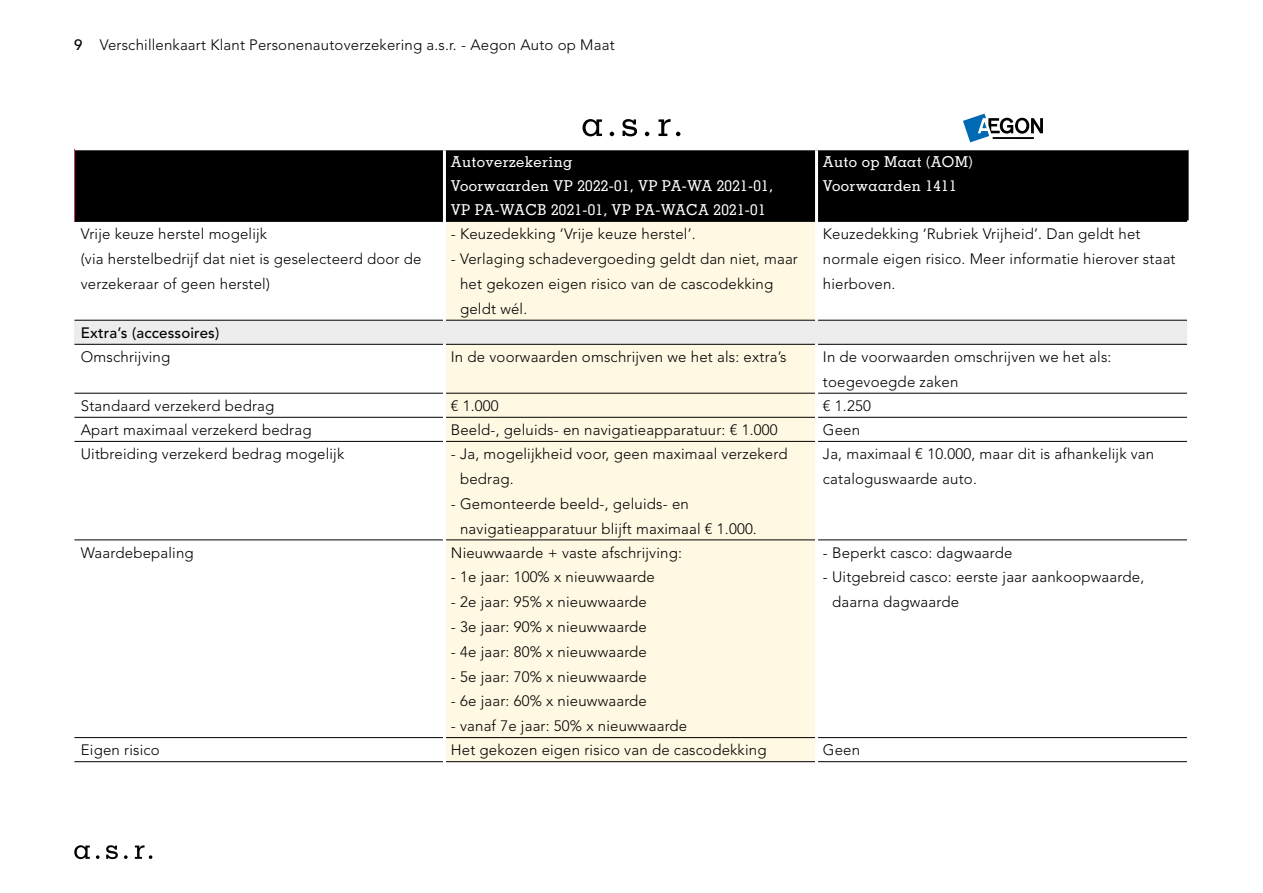
<style>
.page{position:relative;width:1263px;height:893px;background:#fff}
.page>*{position:absolute;margin:0;border:0;box-sizing:border-box;transform-origin:0 0}
.Platte_tekst_tabel_10_3_Avenir_light__VK{font:300 15px/24.8px "Avenir LT Std";letter-spacing:.01em;color:#000}
.Kopje_tabel_10_3_Memphis_medium__VK{font:500 15px "Memphis LT Std";letter-spacing:.025em;color:#fff}
.Platte_tekst_tabel_10_3_Avenir_light__VK-2{font:500 15px "Avenir LT Std";letter-spacing:.01em;color:#000}
.s1{font-weight:500}
</style>
<div class="page">
<svg style="left:645px;top:132px;width:4px;height:4px"></svg>
<svg style="left:658px;top:119px;width:22px;height:17px"></svg>
<svg style="left:610px;top:132px;width:4px;height:4px"></svg>
<svg style="left:582px;top:119px;width:20px;height:17px"></svg>
<svg style="left:622px;top:119px;width:15px;height:17px"></svg>
<svg style="left:963px;top:114px;width:80px;height:28px"></svg>
<div style="left:75px;top:150px;width:1113px;height:70px;background:#000"></div>
<div style="left:446px;top:222px;width:369px;height:539px;background:#fff8e3"></div>
<svg style="left:818px;top:319px;width:369px;height:420px"></svg>
<div style="left:74px;top:320px;width:1114px;height:24px;background:#ededed"></div>
<hr style="left:443px;top:150px;width:3px;height:71px;background:#fff">
<hr style="left:815px;top:150px;width:3px;height:71px;background:#fff">
<hr style="left:75px;top:220px;width:368px;height:2px;background:#000">
<hr style="left:446px;top:220px;width:369px;height:2px;background:#000">
<hr style="left:818px;top:220px;width:369px;height:2px;background:#000">
<hr style="left:74px;top:149px;width:1px;height:73px;background:#c73584">
<hr style="left:74px;top:320px;width:369px;height:1px;background:#000">
<hr style="left:446px;top:320px;width:369px;height:1px;background:#000">
<hr style="left:818px;top:320px;width:369px;height:1px;background:#000">
<hr style="left:74px;top:344px;width:369px;height:1px;background:#000">
<hr style="left:446px;top:344px;width:369px;height:1px;background:#000">
<hr style="left:818px;top:344px;width:369px;height:1px;background:#000">
<hr style="left:74px;top:393px;width:369px;height:1px;background:#000">
<hr style="left:446px;top:393px;width:369px;height:1px;background:#000">
<hr style="left:818px;top:393px;width:369px;height:1px;background:#000">
<hr style="left:74px;top:417px;width:369px;height:1px;background:#000">
<hr style="left:446px;top:417px;width:369px;height:1px;background:#000">
<hr style="left:818px;top:417px;width:369px;height:1px;background:#000">
<hr style="left:74px;top:441px;width:369px;height:1px;background:#000">
<hr style="left:446px;top:441px;width:369px;height:1px;background:#000">
<hr style="left:818px;top:441px;width:369px;height:1px;background:#000">
<hr style="left:74px;top:540px;width:369px;height:1px;background:#000">
<hr style="left:446px;top:540px;width:369px;height:1px;background:#000">
<hr style="left:818px;top:540px;width:369px;height:1px;background:#000">
<hr style="left:74px;top:737px;width:369px;height:1px;background:#000">
<hr style="left:446px;top:737px;width:369px;height:1px;background:#000">
<hr style="left:818px;top:737px;width:369px;height:1px;background:#000">
<hr style="left:74px;top:761px;width:369px;height:1px;background:#000">
<hr style="left:446px;top:761px;width:369px;height:1px;background:#000">
<hr style="left:818px;top:761px;width:369px;height:1px;background:#000">
<hr style="left:1187px;top:320px;width:3px;height:24px;background:#fff">
<svg style="left:124px;top:855px;width:4px;height:4px"></svg>
<svg style="left:135px;top:845px;width:17px;height:14px"></svg>
<svg style="left:96px;top:855px;width:4px;height:4px"></svg>
<svg style="left:74px;top:845px;width:16px;height:14px"></svg>
<svg style="left:106px;top:845px;width:12px;height:14px"></svg>
<p class="Platte_tekst_tabel_10_3_Avenir_light__VK" style="left:74px;top:32px;width:542px"><span class="s1">9</span> Verschillenkaart Klant Personenautoverzekering a.s.r. - Aegon Auto op Maat</p>
<p class="Platte_tekst_tabel_10_3_Avenir_light__VK" style="left:81px;top:222px;width:188px">Vrije keuze herstel mogelijk</p>
<p class="Platte_tekst_tabel_10_3_Avenir_light__VK" style="left:81px;top:247px;width:342px">(via herstelbedrijf dat niet is geselecteerd door de verzekeraar of geen herstel)</p>
<p class="Kopje_tabel_10_3_Memphis_medium__VK" style="left:451px;top:152px;width:123px">Autoverzekering</p>
<p class="Kopje_tabel_10_3_Memphis_medium__VK" style="left:451px;top:176px;width:324px">Voorwaarden VP 2022-01, VP PA-WA 2021-01,</p>
<p class="Kopje_tabel_10_3_Memphis_medium__VK" style="left:451px;top:200px;width:316px">VP PA-WACB 2021-01, VP PA-WACA 2021-01</p>
<p class="Platte_tekst_tabel_10_3_Avenir_light__VK" style="left:451px;top:222px;width:246px">- Keuzedekking ‘Vrije keuze herstel’.</p>
<p class="Platte_tekst_tabel_10_3_Avenir_light__VK" style="left:460px;top:247px;width:339px;text-indent:-9px">- Verlaging schadevergoeding geldt dan niet, maar het gekozen eigen risico van de cascodekking geldt wél.</p>
<p class="Kopje_tabel_10_3_Memphis_medium__VK" style="left:823px;top:152px;width:151px">Auto op Maat (AOM)</p>
<p class="Kopje_tabel_10_3_Memphis_medium__VK" style="left:823px;top:176px;width:135px">Voorwaarden 1411</p>
<p class="Platte_tekst_tabel_10_3_Avenir_light__VK" style="left:823px;top:222px;width:354px">Keuzedekking ‘Rubriek Vrijheid’. Dan geldt het normale eigen risico. Meer informatie hierover staat hierboven.</p>
<p class="Platte_tekst_tabel_10_3_Avenir_light__VK-2" style="left:81px;top:324px;width:140px">Extra’s (accessoires)</p>
<p class="Platte_tekst_tabel_10_3_Avenir_light__VK" style="left:81px;top:344px;width:91px">Omschrijving</p>
<p class="Platte_tekst_tabel_10_3_Avenir_light__VK" style="left:451px;top:344px;width:337px">In de voorwaarden omschrijven we het als: extra’s</p>
<p class="Platte_tekst_tabel_10_3_Avenir_light__VK" style="left:823px;top:344px;width:290px">In de voorwaarden omschrijven we het als: toegevoegde zaken</p>
<p class="Platte_tekst_tabel_10_3_Avenir_light__VK" style="left:81px;top:393px;width:195px">Standaard verzekerd bedrag</p>
<p class="Platte_tekst_tabel_10_3_Avenir_light__VK" style="left:451px;top:393px;width:49px">€ 1.000</p>
<p class="Platte_tekst_tabel_10_3_Avenir_light__VK" style="left:823px;top:393px;width:49px">€ 1.250</p>
<p class="Platte_tekst_tabel_10_3_Avenir_light__VK" style="left:81px;top:417px;width:232px">Apart maximaal verzekerd bedrag</p>
<p class="Platte_tekst_tabel_10_3_Avenir_light__VK" style="left:451px;top:417px;width:328px">Beeld-, geluids- en navigatieapparatuur: € 1.000</p>
<p class="Platte_tekst_tabel_10_3_Avenir_light__VK" style="left:823px;top:417px;width:39px">Geen</p>
<p class="Platte_tekst_tabel_10_3_Avenir_light__VK" style="left:81px;top:442px;width:265px">Uitbreiding verzekerd bedrag mogelijk</p>
<p class="Platte_tekst_tabel_10_3_Avenir_light__VK" style="left:460px;top:442px;width:329px;text-indent:-9px">- Ja, mogelijkheid voor, geen maximaal verzekerd bedrag.</p>
<p class="Platte_tekst_tabel_10_3_Avenir_light__VK" style="left:460px;top:491px;width:298px;text-indent:-9px">- Gemonteerde beeld-, geluids- en navigatieapparatuur blijft maximaal € 1.000.</p>
<p class="Platte_tekst_tabel_10_3_Avenir_light__VK" style="left:823px;top:442px;width:333px">Ja, maximaal € 10.000, maar dit is afhankelijk van cataloguswaarde auto.</p>
<p class="Platte_tekst_tabel_10_3_Avenir_light__VK" style="left:81px;top:540px;width:114px">Waardebepaling</p>
<p class="Platte_tekst_tabel_10_3_Avenir_light__VK" style="left:451px;top:540px;width:233px">Nieuwwaarde + vaste afschrijving:</p>
<p class="Platte_tekst_tabel_10_3_Avenir_light__VK" style="left:451px;top:565px;width:206px">- 1e jaar: 100% x nieuwwaarde</p>
<p class="Platte_tekst_tabel_10_3_Avenir_light__VK" style="left:451px;top:590px;width:198px">- 2e jaar: 95% x nieuwwaarde</p>
<p class="Platte_tekst_tabel_10_3_Avenir_light__VK" style="left:451px;top:614px;width:198px">- 3e jaar: 90% x nieuwwaarde</p>
<p class="Platte_tekst_tabel_10_3_Avenir_light__VK" style="left:451px;top:639px;width:198px">- 4e jaar: 80% x nieuwwaarde</p>
<p class="Platte_tekst_tabel_10_3_Avenir_light__VK" style="left:451px;top:664px;width:198px">- 5e jaar: 70% x nieuwwaarde</p>
<p class="Platte_tekst_tabel_10_3_Avenir_light__VK" style="left:451px;top:689px;width:198px">- 6e jaar: 60% x nieuwwaarde</p>
<p class="Platte_tekst_tabel_10_3_Avenir_light__VK" style="left:451px;top:714px;width:238px">- vanaf 7e jaar: 50% x nieuwwaarde</p>
<p class="Platte_tekst_tabel_10_3_Avenir_light__VK" style="left:823px;top:540px;width:191px">- Beperkt casco: dagwaarde</p>
<p class="Platte_tekst_tabel_10_3_Avenir_light__VK" style="left:832px;top:565px;width:314px;text-indent:-9px">- Uitgebreid casco: eerste jaar aankoopwaarde, daarna dagwaarde</p>
<p class="Platte_tekst_tabel_10_3_Avenir_light__VK" style="left:81px;top:738px;width:80px">Eigen risico</p>
<p class="Platte_tekst_tabel_10_3_Avenir_light__VK" style="left:451px;top:738px;width:317px">Het gekozen eigen risico van de cascodekking</p>
<p class="Platte_tekst_tabel_10_3_Avenir_light__VK" style="left:823px;top:738px;width:39px">Geen</p>
</div>
